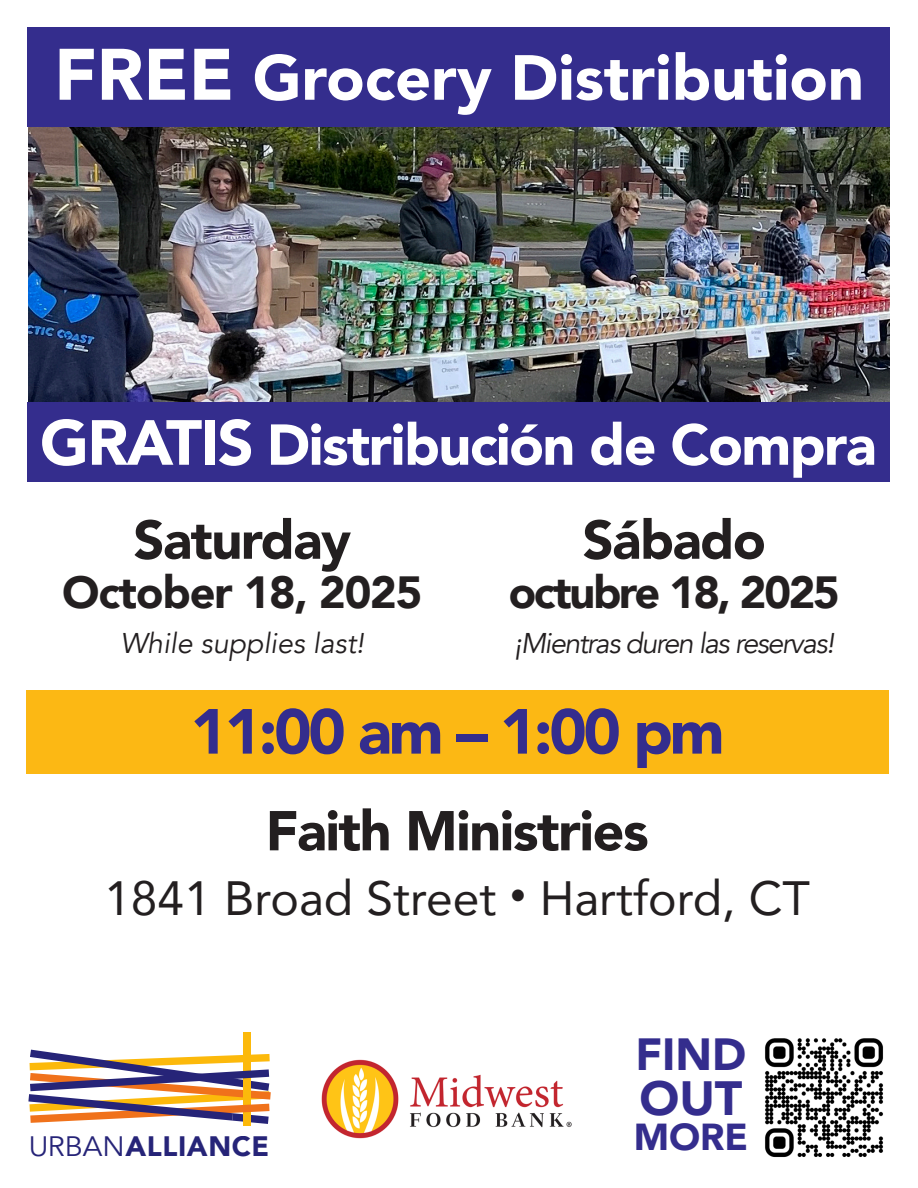
<style>
.page{position:relative;width:918px;height:1188px;background:#fff}
.page>*{position:absolute;margin:0;border:0;box-sizing:border-box;transform-origin:0 0}
.t1{font:900 63px "Avenir";color:#fff}
.t2{font:900 63px "Avenir";letter-spacing:-.05em;color:#342d8d}
.t3{font:900 57px "Avenir";letter-spacing:-.025em;color:#fff}
.t4{font:900 55.5px "Avenir";letter-spacing:-.025em;color:#231f20}
.t5{font:900 54px "Avenir";letter-spacing:-.025em;color:#231f20}
.t6{font:48px "Avenir";color:#231f20}
.t7{font:900 48px "Avenir";color:#342d8d}
.t8{font:900 45px "Avenir";letter-spacing:-.04em;color:#231f20}
.t9{font:900 45px "Avenir";color:#342d8d}
.t10{font:900 37.5px "Avenir";color:#342d8d}
.t11{font:italic 28.5px "Avenir";letter-spacing:-.05em;color:#231f20}
.t12{font:italic 28.5px "Avenir";color:#231f20}
.t13{font:900 28.05px "Avenir";letter-spacing:.02em;color:#262478}
.s1{font-size:72px}
.s2{font-size:63px}
.s3{font-weight:400}
</style>
<div class="page">
<img style="left:765px;top:1038px;width:118px;height:119px">
<div style="left:243px;top:1033px;width:8px;height:93px;background:#fcb90b"></div>
<svg style="left:28px;top:1050px;width:243px;height:74px"></svg>
<div style="left:26px;top:691px;width:863px;height:83px;background:#fcb814"></div>
<img style="left:321px;top:1059px;width:251px;height:80px">
<div style="left:28px;top:28px;width:862px;height:99px;background:#342d8d"></div>
<div style="left:27px;top:402px;width:863px;height:80px;background:#342d8d"></div>
<img style="left:28px;top:127px;width:862px;height:275px">
<p class="t1" style="left:54px;top:24px;width:812px"><span class="s1">FREE</span> Grocery Distribution</p>
<p class="t3" style="left:40px;top:396px;width:838px"><span class="s2">GRATIS</span> Distribución de Compra</p>
<p class="t5" style="left:133px;top:494px;width:219px">Saturday</p>
<p class="t8" style="left:62px;top:554px;width:362px">October 18, 2025</p>
<p class="t12" style="left:120px;top:626px;width:245px">While supplies last!</p>
<p class="t5" style="left:583px;top:494px;width:185px">Sábado</p>
<p class="t8" style="left:509px;top:554px;width:333px">octubre 18, 2025</p>
<p class="t11" style="left:514px;top:626px;width:322px">¡Mientras duren las reservas!</p>
<p class="t2" style="left:190px;top:678px;width:536px">11:00 am – 1:00 pm</p>
<p class="t4" style="left:266px;top:783px;width:385px">Faith Ministries</p>
<p class="t6" style="left:104px;top:860px;width:707px">1841 Broad Street <sup>•</sup> Hartford, CT</p>
<p class="t13" style="left:28px;top:1123px;width:243px"><span class="s3">URBAN</span>ALLIANCE</p>
<p class="t9" style="left:636px;top:1016px;width:112px">FIND</p>
<p class="t7" style="left:639px;top:1057px;width:105px">OUT</p>
<p class="t10" style="left:634px;top:1104px;width:116px">MORE</p>
</div>
